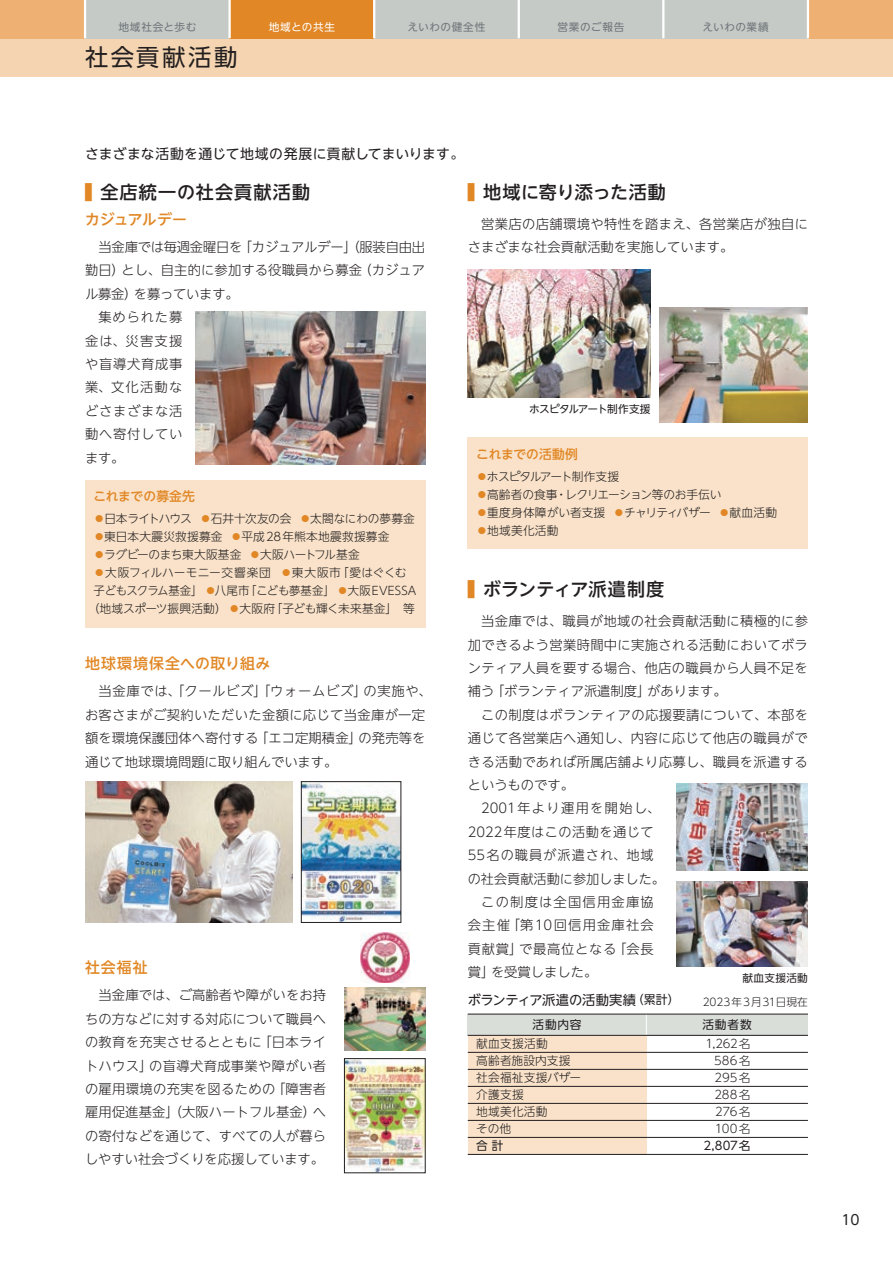
<style>
.page{position:relative;width:893px;height:1263px;background:#fff}
.page>*{position:absolute;margin:0;border:0;box-sizing:border-box;transform-origin:0 0}
.t1{font:23.4px "UD Shin Go NT Pro";letter-spacing:.105em;color:#231f20}
.t2{font:500 18px "UD Shin Go NT Pro";letter-spacing:.045em;color:#231f20}
.t3{font:500 18px "UD Shin Go NT Pro";letter-spacing:.005em;color:#231f20}
.t4{font:500 18px "UD Shin Go NT Pro";color:#231f20}
.t5{font:500 14.85px "UD Shin Go NT Pro";letter-spacing:.025em;color:#e18725}
.t6{font:500 14.85px "UD Shin Go NT Pro";letter-spacing:-.03em;color:#e18725}
.t7{font:13.8px "UD Shin Go NT Pro";letter-spacing:.025em;color:#231f20}
.t8{font:13.8px "UD Shin Go Pro";color:#231f20}
.t9{font:300 13.35px/23.4px "UD Shin Go NT Pro";letter-spacing:.025em;color:#231f20}
.t10{font:300 13.35px "UD Shin Go NT Pro";letter-spacing:-.015em;color:#231f20}
.t11{font:300 13.35px "UD Shin Go NT Pro";letter-spacing:.055em;color:#231f20}
.t12{font:300 13.35px "UD Shin Go NT Pro";color:#231f20}
.t13{font:300 13.35px "UD Shin Go NT Pro";letter-spacing:.09em;color:#231f20}
.t14{font:13.35px "UD Shin Go NT Pro";letter-spacing:-.015em;color:#231f20}
.t15{font:300 13.35px "UD Shin Go NT Pro";letter-spacing:.11em;color:#231f20}
.t16{font:300 13.35px "UD Shin Go NT Pro";letter-spacing:.08em;color:#231f20}
.t17{font:500 12.75px "UD Shin Go NT Pro";letter-spacing:.005em;color:#e18725}
.t18{font:300 11.7px/17px "UD Shin Go NT Pro";letter-spacing:.005em;color:#231f20;text-align:center}
.t19{font:300 11.7px "UD Shin Go NT Pro";letter-spacing:-.015em;color:#231f20}
.t20{font:11.7px "UD Shin Go NT Pro";letter-spacing:.07em;color:#231f20}
.t21{font:300 11.7px "UD Shin Go NT Pro";letter-spacing:-.075em;color:#231f20}
.t22{font:10.65px "UD Shin Go NT Pro";letter-spacing:.055em;color:#6f757a}
.t23{font:300 10.65px "UD Shin Go NT Pro";letter-spacing:.015em;color:#231f20}
.t24{font:10.65px "UD Shin Go NT Pro";letter-spacing:-.065em;color:#231f20}
.t25{font:10.65px "UD Shin Go NT Pro";letter-spacing:.06em;color:#fff}
.t26{font:10.65px "UD Shin Go NT Pro";letter-spacing:-.005em;color:#231f20}
.s1{color:#e18725}
.s2{font-size:12px}
</style>
<div class="page">
<div style="left:0;top:0;width:893px;height:77px;background:#f5d5b1"></div>
<div style="left:0;top:0;width:893px;height:38px;background:#eeb173"></div>
<div style="left:85px;top:0;width:723px;height:38px;background:#c5cac6"></div>
<div style="left:230px;top:0;width:144px;height:38px;background:#e18725"></div>
<hr style="left:662px;top:0;width:2px;height:38px;background:#fff">
<hr style="left:807px;top:0;width:2px;height:38px;background:#fff">
<hr style="left:518px;top:0;width:2px;height:38px;background:#fff">
<hr style="left:373px;top:0;width:2px;height:38px;background:#fff">
<hr style="left:228px;top:0;width:3px;height:38px;background:#fff">
<hr style="left:84px;top:0;width:2px;height:38px;background:#fff">
<div style="left:85px;top:480px;width:340px;height:147px;background:#f9e2c9"></div>
<div style="left:468px;top:437px;width:340px;height:112px;background:#f9e2c9"></div>
<div style="left:468px;top:1014px;width:340px;height:21px;background:#d9ded9"></div>
<div style="left:468px;top:1035px;width:178px;height:119px;background:#f9e2c9"></div>
<svg style="left:646px;top:1015px;width:1px;height:19px"></svg>
<hr style="left:468px;top:1154px;width:340px;height:1px;background:#231f20">
<hr style="left:468px;top:1137px;width:340px;height:1px;background:#231f20">
<hr style="left:468px;top:1120px;width:340px;height:1px;background:#231f20">
<hr style="left:468px;top:1103px;width:340px;height:1px;background:#231f20">
<hr style="left:468px;top:1086px;width:340px;height:1px;background:#231f20">
<hr style="left:468px;top:1069px;width:340px;height:1px;background:#231f20">
<hr style="left:468px;top:1052px;width:340px;height:1px;background:#231f20">
<hr style="left:468px;top:1035px;width:340px;height:1px;background:#231f20">
<hr style="left:468px;top:1014px;width:340px;height:1px;background:#231f20">
<img style="left:303px;top:783px;width:96px;height:138px">
<div style="left:301px;top:781px;width:100px;height:142px;border:1px solid #231f20"></div>
<img style="left:346px;top:1060px;width:77px;height:111px">
<div style="left:344px;top:1058px;width:81px;height:115px;border:1px solid #231f20"></div>
<img style="left:360px;top:932px;width:50px;height:50px">
<img style="left:344px;top:987px;width:81px;height:63px">
<img style="left:676px;top:881px;width:132px;height:85px">
<img style="left:676px;top:783px;width:132px;height:87px">
<img style="left:196px;top:312px;width:229px;height:153px">
<img style="left:468px;top:270px;width:183px;height:127px">
<img style="left:659px;top:308px;width:149px;height:115px">
<img style="left:85px;top:782px;width:208px;height:140px">
<p class="t22" style="left:118px;top:18px;width:79px">地域社会と歩む</p>
<p class="t25" style="left:269px;top:18px;width:68px">地域との共生</p>
<p class="t22" style="left:408px;top:18px;width:79px">えいわの健全性</p>
<p class="t22" style="left:558px;top:18px;width:68px">営業のご報告</p>
<p class="t22" style="left:703px;top:18px;width:68px">えいわの業績</p>
<h1 class="t1" style="left:85px;top:38px;width:154px">社会貢献活動</h1>
<p class="t7" style="left:85px;top:142px;width:381px">さまざまな活動を通じて地域の発展に貢献してまいります。</p>
<h2 class="t2" style="left:85px;top:177px;width:227px"><span class="s1">▍</span>全店統一の社会貢献活動</h2>
<p class="t6" style="left:85px;top:207px;width:104px">カジュアルデー</p>
<p class="t10" style="left:99px;top:236px;width:328px">当金庫では毎週金曜日を「カジュアルデー」（服装自由出</p>
<p class="t9" style="left:85px;top:258px;width:342px">勤日）とし、自主的に参加する役職員から募金（カジュア</p>
<p class="t10" style="left:85px;top:283px;width:155px">ル募金）を募っています。</p>
<p class="t9" style="left:99px;top:305px;width:85px">集められた募</p>
<p class="t9" style="left:85px;top:328px;width:99px">金は、災害支援</p>
<p class="t11" style="left:85px;top:353px;width:99px">や盲導犬育成事</p>
<p class="t9" style="left:85px;top:375px;width:99px">業、文化活動な</p>
<p class="t11" style="left:85px;top:400px;width:99px">どさまざまな活</p>
<p class="t11" style="left:85px;top:423px;width:99px">動へ寄付してい</p>
<p class="t9" style="left:85px;top:445px;width:41px">ます。</p>
<p class="t17" style="left:94px;top:486px;width:103px">これまでの募金先</p>
<p class="t19" style="left:94px;top:509px;width:323px"><span class="s1">●</span>日本ライトハウス <span class="s1">●</span>石井十次友の会 <span class="s1">●</span>太閤なにわの夢募金</p>
<p class="t18" style="left:94px;top:528px;width:297px"><span class="s1">●</span>東日本大震災救援募金 <span class="s1">●</span>平成28年熊本地震救援募金</p>
<p class="t19" style="left:94px;top:545px;width:268px"><span class="s1">●</span>ラグビーのまち東大阪基金 <span class="s1">●</span>大阪ハートフル基金</p>
<p class="t18" style="left:88px;top:563px;width:330px;line-height:18.1px"><span class="s1">●</span>大阪フィルハーモニー交響楽団 <span class="s1">●</span>東大阪市「愛はぐくむ<br>子どもスクラム基金」 <span class="s1">●</span>八尾市「こども夢基金」 <span class="s1">●</span>大阪EVESSA（地域スポーツ振興活動） <span class="s1">●</span>大阪府「子ども輝く未来基金」 等</p>
<p class="t5" style="left:85px;top:651px;width:187px">地球環境保全への取り組み</p>
<p class="t9" style="left:85px;top:679px;width:348px;text-indent:14px">当金庫では、「クールビズ」「ウォームビズ」の実施や、お客さまがご契約いただいた金額に応じて当金庫が一定額を環境保護団体へ寄付する「エコ定期積金」の発売等を通じて地球環境問題に取り組んでいます。</p>
<p class="t5" style="left:85px;top:955px;width:64px">社会福祉</p>
<p class="t9" style="left:85px;top:983px;width:243px;text-align:justify;text-indent:14px">当金庫では、ご高齢者や障がいをお持ちの方などに対する対応について職員への教育を充実させるとともに「日本ライトハウス」の盲導犬育成事業や障がい者の雇用環境の充実を図るための「障害者雇用促進基金」（大阪ハートフル基金）への寄付などを通じて、すべての人が暮らしやすい社会づくりを応援しています。</p>
<h2 class="t3" style="left:468px;top:177px;width:200px"><span class="s1">▍</span>地域に寄り添った活動</h2>
<p class="t9" style="left:468px;top:211px;width:342px;text-indent:14px">営業店の店舗環境や特性を踏まえ、各営業店が独自にさまざまな社会貢献活動を実施しています。</p>
<p class="t24" style="left:529px;top:400px;width:123px">ホスピタルアート制作支援</p>
<p class="t17" style="left:476px;top:444px;width:103px">これまでの活動例</p>
<p class="t21" style="left:476px;top:467px;width:145px"><span class="s1">●</span>ホスピタルアート制作支援</p>
<p class="t19" style="left:476px;top:485px;width:247px"><span class="s1">●</span>高齢者の食事・レクリエーション等のお手伝い</p>
<p class="t18" style="left:476px;top:503px;width:302px"><span class="s1">●</span>重度身体障がい者支援 <span class="s1">●</span>チャリティバザー <span class="s1">●</span>献血活動</p>
<p class="t18" style="left:476px;top:522px;width:84px"><span class="s1">●</span>地域美化活動</p>
<h2 class="t4" style="left:468px;top:575px;width:198px"><span class="s1">▍</span>ボランティア派遣制度</h2>
<p class="t9" style="left:468px;top:609px;width:342px;text-align:justify;text-indent:14px">当金庫では、職員が地域の社会貢献活動に積極的に参加できるよう営業時間中に実施される活動においてボランティア人員を要する場合、他店の職員から人員不足を補う「ボランティア派遣制度」があります。</p>
<p class="t9" style="left:481px;top:702px;width:328px">この制度はボランティアの応援要請について、本部を</p>
<p class="t9" style="left:468px;top:726px;width:342px">通じて各営業店へ通知し、内容に応じて他店の職員がで</p>
<p class="t9" style="left:468px;top:749px;width:342px">きる活動であれば所属店舗より応募し、職員を派遣する</p>
<p class="t12" style="left:468px;top:774px;width:108px">というものです。</p>
<p class="t15" style="left:481px;top:797px;width:181px">2001年より運用を開始し、</p>
<p class="t9" style="left:468px;top:819px;width:188px">2022年度はこの活動を通じて</p>
<p class="t16" style="left:468px;top:844px;width:188px">55名の職員が派遣され、地域</p>
<p class="t12" style="left:468px;top:868px;width:199px">の社会貢献活動に参加しました。</p>
<p class="t13" style="left:481px;top:891px;width:174px">この制度は全国信用金庫協</p>
<p class="t13" style="left:468px;top:914px;width:188px">会主催「第10回信用金庫社会</p>
<p class="t11" style="left:468px;top:938px;width:188px">貢献賞」で最高位となる「会長</p>
<p class="t12" style="left:468px;top:961px;width:131px">賞」を受賞しました。</p>
<p class="t26" style="left:742px;top:969px;width:67px">献血支援活動</p>
<p class="t14" style="left:468px;top:989px;width:213px">ボランティア派遣の活動実績<span class="s2">（累計）</span></p>
<p class="t23" style="left:703px;top:993px;width:107px">2023年3月31日現在</p>
<p class="t20" style="left:532px;top:1015px;width:51px">活動内容</p>
<p class="t20" style="left:702px;top:1015px;width:51px">活動者数</p>
<p class="t18" style="left:476px;top:1035px;width:107px;text-align:left">献血支援活動<br>高齢者施設内支援社会福祉支援バザー介護支援<br>地域美化活動<br>その他</p>
<p class="t20" style="left:476px;top:1136px;width:29px">合 計</p>
<p class="t18" style="left:714px;top:1035px;width:38px;text-align:justify;text-indent:-9px">1,262名586名295名288名276名100名</p>
<p class="t20" style="left:704px;top:1136px;width:48px">2,807名</p>
<p class="t8" style="left:841px;top:1209px;width:20px">10</p>
</div>
